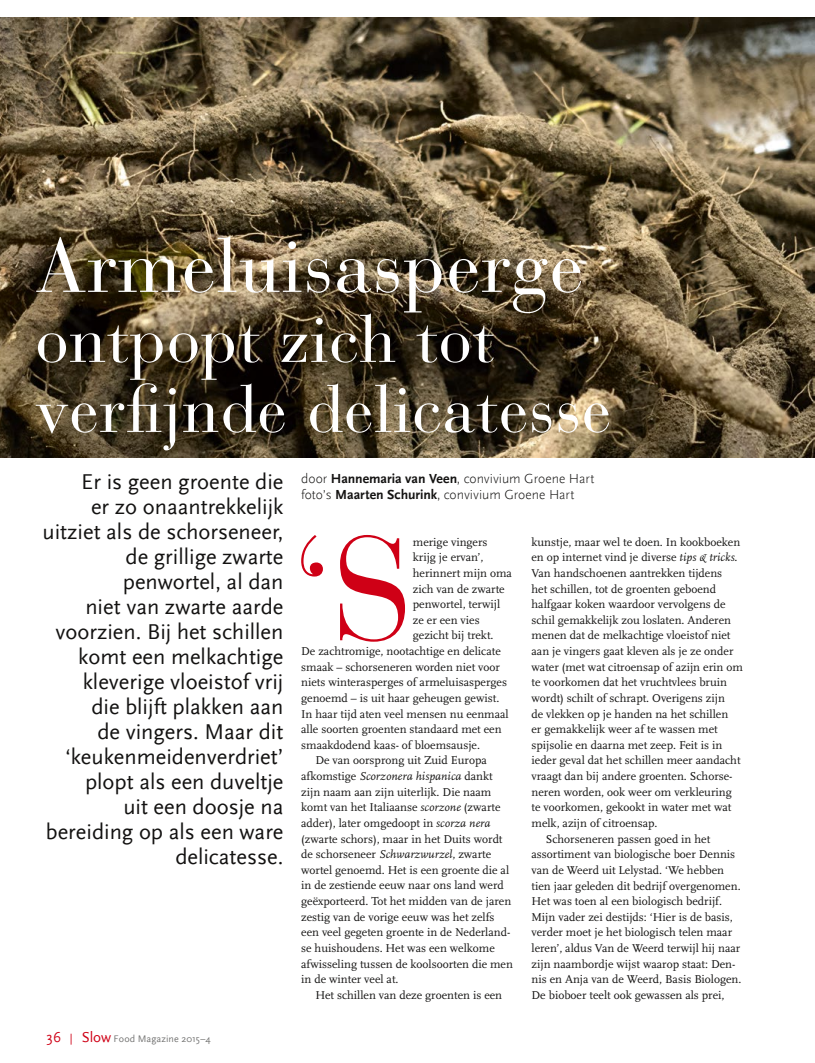
<style>
.page{position:relative;width:815px;height:1063px;background:#fff}
.page>*{position:absolute;margin:0;border:0;box-sizing:border-box;transform-origin:0 0}
.t1{font:145px "Bauer Bodoni Roman Os F";color:#cf0016}
.t2{font:76.25px "Bauer Bodoni Roman Os F";letter-spacing:.01em;color:#fff}
.t3{font:66.25px/70px "Bauer Bodoni Roman Os F";letter-spacing:.01em;color:#fff}
.t4{font:22.5px/25px "Scala Sans";color:#131211;text-align:right}
.t5{font:300 13.75px/16.2px "Scala Sans";color:#131211}
.t6{font:11.88px "Scala";color:#131211}
.t7{font:italic 11.88px "Scala";letter-spacing:.005em;color:#131211}
.t8{font:10px "Scala Sans";letter-spacing:.005em;color:#747473}
.s1{font-weight:700}
.s2{font-style:italic}
.s3{font-style:normal}
.s4{font-size:15px;color:#cf0016}
.s5{font-size:11.25px;color:#cf0016}
</style>
<div class="page">
<img style="left:0;top:18px;width:815px;height:439px">
<h2 class="t2" style="left:35px;top:220px;width:550px">Armeluisasperge</h2>
<h3 class="t3" style="left:35px;top:305px;width:577px">ontpopt zich tot verfijnde delicatesse</h3>
<p class="t5" style="left:301px;top:471px;width:295px">door <span class="s1">Hannemaria van Veen</span>, convivium Groene Hart foto’s <span class="s1">Maarten Schurink</span>, convivium Groene Hart</p>
<p class="t4" style="left:43px;top:470px;width:242px">Er is geen groente die<br>er zo onaantrekkelijk uitziet als de schorseneer, de grillige zwarte penwortel, al dan<br>niet van zwarte aarde voorzien. Bij het schillen komt een melkachtige kleverige vloeistof vrij<br>die blijft plakken aan<br>de vingers. Maar dit ‘keukenmeidenverdriet’ plopt als een duveltje<br>uit een doosje na bereiding op als een ware delicatesse.</p>
<h1 class="t1" style="left:292px;top:503px;width:122px">‘S</h1>
<p class="t6" style="left:413px;top:535px;width:76px">merige vingers</p>
<p class="t6" style="left:531px;top:535px;width:210px">kunstje, maar wel te doen. In kookboeken</p>
<p class="t6" style="left:531px;top:551px;width:208px">en op internet vind je diverse <span class="s2">tips &amp; tricks</span>.</p>
<p class="t6" style="left:531px;top:567px;width:192px">Van handschoenen aantrekken tijdens</p>
<p class="t6" style="left:531px;top:582px;width:186px">het schillen, tot de groenten geboend</p>
<p class="t6" style="left:531px;top:598px;width:196px">halfgaar koken waardoor vervolgens de</p>
<p class="t6" style="left:531px;top:614px;width:201px">schil gemakkelijk zou loslaten. Anderen</p>
<p class="t6" style="left:531px;top:629px;width:200px">menen dat de melkachtige vloeistof niet</p>
<p class="t6" style="left:531px;top:645px;width:203px">aan je vingers gaat kleven als je ze onder</p>
<p class="t6" style="left:531px;top:660px;width:213px">water (met wat citroensap of azijn erin om</p>
<p class="t6" style="left:531px;top:676px;width:197px">te voorkomen dat het vruchtvlees bruin</p>
<p class="t6" style="left:531px;top:692px;width:195px">wordt) schilt of schrapt. Overigens zijn</p>
<p class="t6" style="left:531px;top:707px;width:198px">de vlekken op je handen na het schillen</p>
<p class="t6" style="left:531px;top:723px;width:188px">er gemakkelijk weer af te wassen met</p>
<p class="t6" style="left:531px;top:739px;width:192px">spijsolie en daarna met zeep. Feit is in</p>
<p class="t6" style="left:531px;top:754px;width:211px">ieder geval dat het schillen meer aandacht</p>
<p class="t6" style="left:531px;top:770px;width:203px">vraagt dan bij andere groenten. Schorse-</p>
<p class="t6" style="left:531px;top:785px;width:202px">neren worden, ook weer om verkleuring</p>
<p class="t6" style="left:531px;top:801px;width:201px">te voorkomen, gekookt in water met wat</p>
<p class="t6" style="left:531px;top:817px;width:128px">melk, azijn of citroensap.</p>
<p class="t6" style="left:546px;top:832px;width:166px">Schorseneren passen goed in het</p>
<p class="t6" style="left:531px;top:848px;width:205px">assortiment van biologische boer Dennis</p>
<p class="t6" style="left:531px;top:864px;width:194px">van de Weerd uit Lelystad. ‘We hebben</p>
<p class="t6" style="left:531px;top:879px;width:211px">tien jaar geleden dit bedrijf overgenomen.</p>
<p class="t6" style="left:531px;top:895px;width:192px">Het was toen al een biologisch bedrijf.</p>
<p class="t6" style="left:531px;top:910px;width:203px">Mijn vader zei destijds: ‘Hier is de basis,</p>
<p class="t6" style="left:531px;top:926px;width:202px">verder moet je het biologisch telen maar</p>
<p class="t6" style="left:531px;top:942px;width:210px">leren’, aldus Van de Weerd terwijl hij naar</p>
<p class="t6" style="left:531px;top:957px;width:205px">zijn naambordje wijst waarop staat: Den-</p>
<p class="t6" style="left:531px;top:973px;width:211px">nis en Anja van de Weerd, Basis Biologen.</p>
<p class="t6" style="left:531px;top:989px;width:195px">De bioboer teelt ook gewassen als prei,</p>
<p class="t6" style="left:413px;top:551px;width:72px">krijg je ervan’,</p>
<p class="t6" style="left:413px;top:567px;width:101px">herinnert mijn oma</p>
<p class="t6" style="left:413px;top:582px;width:93px">zich van de zwarte</p>
<p class="t6" style="left:413px;top:598px;width:89px">penwortel, terwijl</p>
<p class="t6" style="left:413px;top:613px;width:68px">ze er een vies</p>
<p class="t6" style="left:413px;top:629px;width:82px">gezicht bij trekt.</p>
<p class="t6" style="left:301px;top:645px;width:201px">De zachtromige, nootachtige en delicate</p>
<p class="t6" style="left:301px;top:660px;width:200px">smaak – schorseneren worden niet voor</p>
<p class="t6" style="left:301px;top:676px;width:207px">niets winterasperges of armeluisasperges</p>
<p class="t6" style="left:301px;top:692px;width:200px">genoemd – is uit haar geheugen gewist.</p>
<p class="t6" style="left:301px;top:707px;width:209px">In haar tijd aten veel mensen nu eenmaal</p>
<p class="t6" style="left:301px;top:723px;width:202px">alle soorten groenten standaard met een</p>
<p class="t6" style="left:301px;top:738px;width:180px">smaakdodend kaas- of bloemsausje.</p>
<p class="t6" style="left:315px;top:754px;width:173px">De van oorsprong uit Zuid Europa</p>
<p class="t7" style="left:301px;top:770px;width:193px"><span class="s3">afkomstige</span> Scorzonera hispanica <span class="s3">dankt</span></p>
<p class="t6" style="left:301px;top:785px;width:192px">zijn naam aan zijn uiterlijk. Die naam</p>
<p class="t6" style="left:301px;top:801px;width:201px">komt van het Italiaanse <span class="s2">scorzone</span> (zwarte</p>
<p class="t6" style="left:301px;top:817px;width:191px">adder), later omgedoopt in <span class="s2">scorza nera</span></p>
<p class="t6" style="left:301px;top:832px;width:203px">(zwarte schors), maar in het Duits wordt</p>
<p class="t6" style="left:301px;top:848px;width:192px">de schorseneer <span class="s2">Schwarzwurzel</span>, zwarte</p>
<p class="t6" style="left:301px;top:863px;width:210px">wortel genoemd. Het is een groente die al</p>
<p class="t6" style="left:301px;top:879px;width:204px">in de zestiende eeuw naar ons land werd</p>
<p class="t6" style="left:301px;top:895px;width:212px">geëxporteerd. Tot het midden van de jaren</p>
<p class="t6" style="left:301px;top:910px;width:195px">zestig van de vorige eeuw was het zelfs</p>
<p class="t6" style="left:301px;top:926px;width:211px">een veel gegeten groente in de Nederland-</p>
<p class="t6" style="left:301px;top:942px;width:195px">se huishoudens. Het was een welkome</p>
<p class="t6" style="left:301px;top:957px;width:213px">afwisseling tussen de koolsoorten die men</p>
<p class="t6" style="left:301px;top:973px;width:99px">in de winter veel at.</p>
<p class="t6" style="left:315px;top:988px;width:188px">Het schillen van deze groenten is een</p>
<p class="t8" style="left:47px;top:1034px;width:166px"><span class="s4">36</span> <span class="s5">|</span> <span class="s4">Slow</span> Food Magazine 2015–4</p>
</div>
